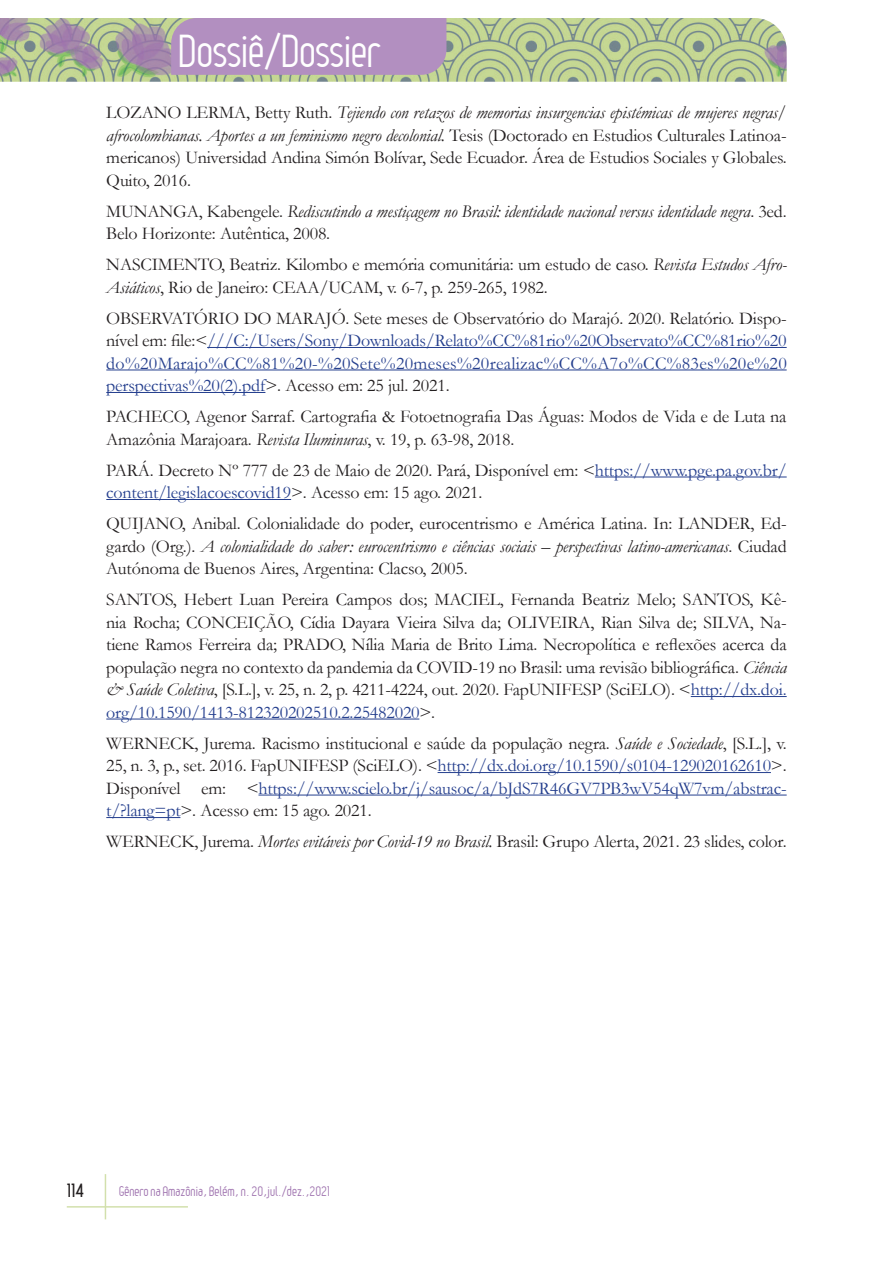
<style>
.page{position:relative;width:893px;height:1263px;background:#fff}
.page>*{position:absolute;margin:0;border:0;box-sizing:border-box;transform-origin:0 0}
.t1{font:45px "Leger";letter-spacing:-.01em;color:#fff}
.Referências{font:18px/22.5px "Garamond";letter-spacing:-.01em;color:#231f20;text-align:justify}
.Referências-2{font:18px/22.5px "Garamond";letter-spacing:-.01em;color:#253f8e;text-align:justify}
.Referências-3{font:italic 18px/22.5px "Garamond";letter-spacing:-.01em;color:#231f20}
.t2{font:700 18px "Leger";color:#231f20}
.t3{font:13.5px "Leger";color:#9f73af}
.s1{font-style:italic}
.s2{font-style:normal}
.s3{color:#231f20}
.s4{color:#253f8e}
</style>
<div class="page">
<hr style="left:105px;top:1174px;width:1px;height:45px;background:#d2e0ac">
<hr style="left:67px;top:1206px;width:121px;height:1px;background:#d2e0ac">
<img style="left:0;top:18px;width:787px;height:64px">
<div style="left:171px;top:18px;width:275px;height:57px;background:#b28fc0"></div>
<hr style="left:207px;top:347px;width:580px;height:1px;background:#253f8e">
<hr style="left:106px;top:369px;width:681px;height:1px;background:#253f8e">
<hr style="left:106px;top:392px;width:159px;height:1px;background:#253f8e">
<hr style="left:595px;top:476px;width:192px;height:1px;background:#253f8e">
<hr style="left:106px;top:499px;width:185px;height:1px;background:#253f8e">
<hr style="left:691px;top:696px;width:96px;height:1px;background:#253f8e">
<hr style="left:106px;top:719px;width:313px;height:1px;background:#253f8e">
<hr style="left:438px;top:772px;width:333px;height:1px;background:#253f8e">
<hr style="left:258px;top:795px;width:529px;height:1px;background:#253f8e">
<hr style="left:106px;top:817px;width:74px;height:1px;background:#253f8e">
<p class="t1" style="left:179px;top:26px;width:203px">Dossiê/Dossier</p>
<p class="Referências" style="left:106px;top:101px;width:682px">LOZANO LERMA, Betty Ruth. <span class="s1">Tejiendo con retazos de memorias insurgencias epistémicas de mujeres negras/ afrocolombianas. Aportes a un feminismo negro decolonial.</span> Tesis (Doctorado en Estudios Culturales Latinoa&shy;mericanos) Universidad Andina Simón Bolívar, Sede Ecuador. Área de Estudios Sociales y Globales.<br>Quito, 2016.</p>
<p class="Referências-3" style="left:106px;top:199px;width:682px"><span class="s2">MUNANGA, Kabengele.</span> Rediscutindo a mestiçagem no Brasil: identidade nacional versus identidade negra<span class="s2">. 3ed.<br>Belo Horizonte: Autêntica, 2008.</span></p>
<p class="Referências" style="left:106px;top:253px;width:682px">NASCIMENTO, Beatriz. Kilombo e memória comunitária: um estudo de caso. <span class="s1">Revista Estudos Afro-<br>Asiáticos</span>, Rio de Janeiro: CEAA/UCAM, v. 6-7, p. 259-265, 1982.</p>
<p class="Referências-2" style="left:106px;top:306px;width:682px"><span class="s3">OBSERVATÓRIO DO MARAJÓ. Sete meses de Observatório do Marajó. 2020. Relatório. Dispo&shy;nível em: file:&lt;</span>///C:/Users/Sony/Downloads/Relato%CC%81rio%20Observato%CC%81rio%20 do%20Marajo%CC%81%20-%20Sete%20meses%20realizac%CC%A7o%CC%83es%20e%20 perspectivas%20(2).pdf<span class="s3">&gt;. Acesso em: 25 jul. 2021.</span></p>
<p class="Referências" style="left:106px;top:405px;width:682px">PACHECO, Agenor Sarraf. Cartografia &amp; Fotoetnografia Das Águas: Modos de Vida e de Luta na<br>Amazônia Marajoara. <span class="s1">Revista Iluminuras</span>, v. 19, p. 63-98, 2018.</p>
<p class="Referências" style="left:106px;top:458px;width:682px">PARÁ. Decreto Nº 777 de 23 de Maio de 2020. Pará, Disponível em: &lt;<span class="s4">https://www.pge.pa.gov.br/ content/legislacoescovid19</span>&gt;. Acesso em: 15 ago. 2021.</p>
<p class="Referências" style="left:106px;top:512px;width:682px">QUIJANO, Anibal. Colonialidade do poder, eurocentrismo e América Latina. In: LANDER, Ed&shy;gardo (Org.). <span class="s1">A colonialidade do saber: eurocentrismo e ciências sociais – perspectivas latino-americanas</span>. Ciudad Autónoma de Buenos Aires, Argentina: Clacso, 2005.</p>
<p class="Referências" style="left:106px;top:588px;width:682px">SANTOS, Hebert Luan Pereira Campos dos; MACIEL, Fernanda Beatriz Melo; SANTOS, Kê&shy;nia Rocha; CONCEIÇÃO, Cídia Dayara Vieira Silva da; OLIVEIRA, Rian Silva de; SILVA, Na&shy;tiene Ramos Ferreira da; PRADO, Nília Maria de Brito Lima. Necropolítica e reflexões acerca da população negra no contexto da pandemia da COVID-19 no Brasil: uma revisão bibliográfica. <span class="s1">Ciência &amp; Saúde Coletiva</span>, [S.L.], v. 25, n. 2, p. 4211-4224, out. 2020. FapUNIFESP (SciELO). &lt;<span class="s4">http://dx.doi. org/10.1590/1413-812320202510.2.25482020</span>&gt;.</p>
<p class="Referências" style="left:106px;top:731px;width:682px">WERNECK, Jurema. Racismo institucional e saúde da população negra. <span class="s1">Saúde e Sociedade</span>, [S.L.], v.<br>25, n. 3, p., set. 2016. FapUNIFESP (SciELO). &lt;<span class="s4">http://dx.doi.org/10.1590/s0104-129020162610</span>&gt;.<br>Disponível em: &lt;<span class="s4">https://www.scielo.br/j/sausoc/a/bJdS7R46GV7PB3wV54qW7vm/abstrac&shy;t/?lang=pt</span>&gt;. Acesso em: 15 ago. 2021.</p>
<p class="Referências" style="left:106px;top:830px;width:682px">WERNECK, Jurema. <span class="s1">Mortes evitáveis por Covid-19 no Brasil.</span> Brasil: Grupo Alerta, 2021. 23 slides, color.</p>
<p class="t2" style="left:67px;top:1180px;width:18px">114</p>
<p class="t3" style="left:119px;top:1183px;width:213px">Gênero na Amazônia, Belém, n. 20,jul./dez.,2021</p>
</div>
